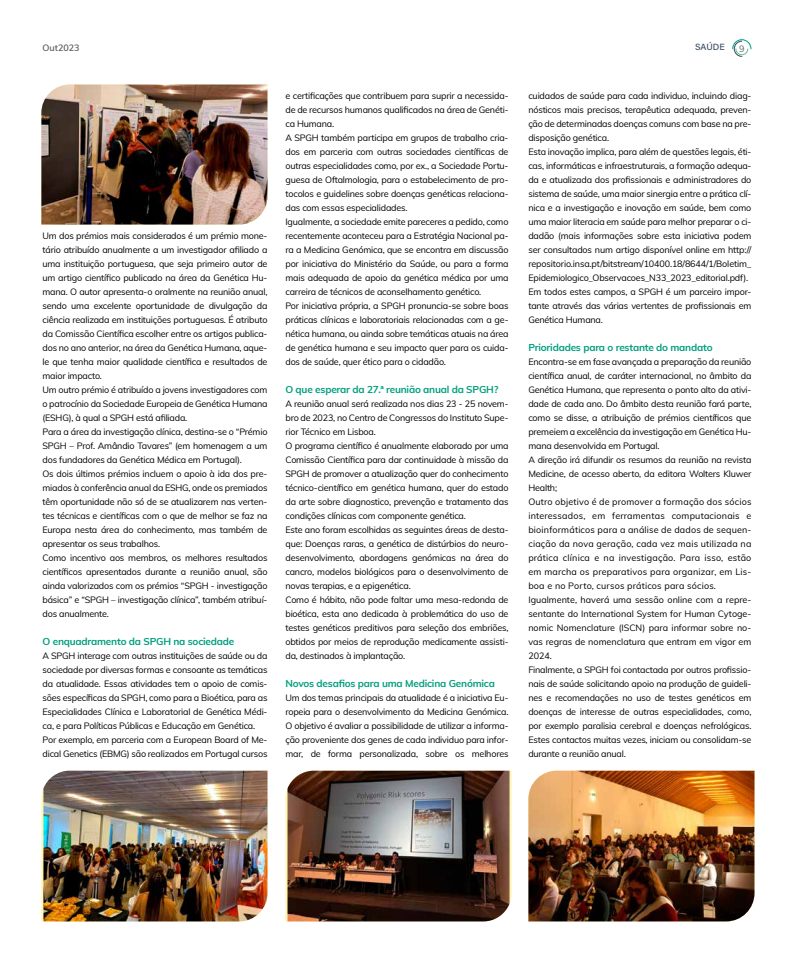
<style>
.page{position:relative;width:794px;height:964px;background:#fff}
.page>*{position:absolute;margin:0;border:0;box-sizing:border-box;transform-origin:0 0}
.t1{font:700 10px "Muli";letter-spacing:-.02em;color:#009f7f}
.t2{font:9px/14px "Muli";letter-spacing:-.02em;color:#000}
.t3{font:600 9px "Muli";color:#565655}
.t4{font:500 9px "Acumin Pro";color:#394d63}
.t5{font:9px "Muli";color:#5c687c}
</style>
<div class="page">
<svg style="left:732px;top:39px;width:20px;height:18px"></svg>
<img style="left:528px;top:771px;width:226px;height:150px">
<img style="left:43px;top:771px;width:224px;height:150px">
<img style="left:41px;top:85px;width:226px;height:140px">
<img style="left:287px;top:771px;width:222px;height:150px">
<p class="t3" style="left:43px;top:41px;width:39px">Out2023</p>
<p class="t4" style="left:695px;top:40px;width:31px">SAÚDE</p>
<p class="t5" style="left:739px;top:42px;width:7px">9</p>
<p class="t2" style="left:528px;top:88px;width:225px">cuidados de saúde para cada individuo, incluindo diag&shy;nósticos mais precisos, terapêutica adequada, preven&shy;ção de determinadas doenças comuns com base na pre&shy;disposição genética.<br>Esta inovação implica, para além de questões legais, éti&shy;cas, informáticas e infraestruturais, a formação adequa&shy;da e atualizada dos profissionais e administradores do sistema de saúde, uma maior sinergia entre a prática clí&shy;nica e a investigação e inovação em saúde, bem como uma maior literacia em saúde para melhor preparar o ci&shy;dadão (mais informações sobre esta iniciativa podem ser consultados num artigo disponível online em http:// repositorio.insa.pt/bitstream/10400.18/8644/1/Boletim_ Epidemiologico_Observacoes_N33_2023_editorial.pdf).<br>Em todos estes campos, a SPGH é um parceiro impor&shy;tante através das várias vertentes de profissionais em Genética Humana.</p>
<p class="t1" style="left:528px;top:340px;width:186px">Prioridades para o restante do mandato</p>
<p class="t2" style="left:528px;top:354px;width:225px">Encontra-se em fase avançada a preparação da reunião científica anual, de caráter internacional, no âmbito da Genética Humana, que representa o ponto alto da ativi&shy;dade de cada ano. Do âmbito desta reunião fará parte, como se disse, a atribuição de prémios científicos que premeiem a excelência da investigação em Genética Hu&shy;mana desenvolvida em Portugal.<br>A direção irá difundir os resumos da reunião na revista Medicine, de acesso aberto, da editora Wolters Kluwer Health;<br>Outro objetivo é de promover a formação dos sócios interessados, em ferramentas computacionais e bioinformáticos para a análise de dados de sequen&shy;ciação da nova geração, cada vez mais utilizada na prática clínica e na investigação. Para isso, estão em marcha os preparativos para organizar, em Lis&shy;boa e no Porto, cursos práticos para sócios.<br>Igualmente, haverá uma sessão online com a repre&shy;sentante do International System for Human Cytoge&shy;nomic Nomenclature (ISCN) para informar sobre no&shy;vas regras de nomenclatura que entram em vigor em 2024.<br>Finalmente, a SPGH foi contactada por outros profissio&shy;nais de saúde solicitando apoio na produção de guideli&shy;nes e recomendações no uso de testes genéticos em doenças de interesse de outras especialidades, como, por exemplo paralisia cerebral e doenças nefrológicas.<br>Estes contactos muitas vezes, iniciam ou consolidam-se durante a reunião anual.</p>
<p class="t2" style="left:285px;top:88px;width:225px">e certificações que contribuem para suprir a necessida&shy;de de recursos humanos qualificados na área de Genéti&shy;ca Humana.<br>A SPGH também participa em grupos de trabalho cria&shy;dos em parceria com outras sociedades científicas de outras especialidades como, por ex., a Sociedade Portu&shy;guesa de Oftalmologia, para o estabelecimento de pro&shy;tocolos e guidelines sobre doenças genéticas relaciona&shy;das com essas especialidades.<br>Igualmente, a sociedade emite pareceres a pedido, como recentemente aconteceu para a Estratégia Nacional pa&shy;ra a Medicina Genómica, que se encontra em discussão por iniciativa do Ministério da Saúde, ou para a forma mais adequada de apoio da genética médica por uma carreira de técnicos de aconselhamento genético.<br>Por iniciativa própria, a SPGH pronuncia-se sobre boas práticas clínicas e laboratoriais relacionadas com a ge&shy;nética humana, ou ainda sobre temáticas atuais na área de genética humana e seu impacto quer para os cuida&shy;dos de saúde, quer ético para o cidadão.</p>
<p class="t1" style="left:285px;top:382px;width:214px">O que esperar da 27.ª reunião anual da SPGH?</p>
<p class="t2" style="left:285px;top:396px;width:225px">A reunião anual será realizada nos dias 23 - 25 novem&shy;bro de 2023, no Centro de Congressos do Instituto Supe&shy;rior Técnico em Lisboa.<br>O programa científico é anualmente elaborado por uma Comissão Científica para dar continuidade à missão da SPGH de promover a atualização quer do conhecimento técnico-científico em genética humana, quer do estado da arte sobre diagnostico, prevenção e tratamento das condições clínicas com componente genética.<br>Este ano foram escolhidas as seguintes áreas de desta&shy;que: Doenças raras, a genética de distúrbios do neuro&shy;desenvolvimento, abordagens genómicas na área do cancro, modelos biológicos para o desenvolvimento de novas terapias, e a epigenética.<br>Como é hábito, não pode faltar uma mesa-redonda de bioética, esta ano dedicada à problemática do uso de testes genéticos preditivos para seleção dos embriões, obtidos por meios de reprodução medicamente assisti&shy;da, destinados à implantação.</p>
<p class="t1" style="left:285px;top:676px;width:211px">Novos desafios para uma Medicina Genómica</p>
<p class="t2" style="left:285px;top:690px;width:225px;text-align:justify">Um dos temas principais da atualidade é a iniciativa Eu&shy;ropeia para o desenvolvimento da Medicina Genómica.<br>O objetivo é avaliar a possibilidade de utilizar a informa&shy;ção proveniente dos genes de cada individuo para infor&shy;mar, de forma personalizada, sobre os melhores</p>
<p class="t2" style="left:43px;top:228px;width:226px">Um dos prémios mais considerados é um prémio mone&shy;tário atribuído anualmente a um investigador afiliado a uma instituição portuguesa, que seja primeiro autor de um artigo científico publicado na área da Genética Hu&shy;mana. O autor apresenta-o oralmente na reunião anual, sendo uma excelente oportunidade de divulgação da ciência realizada em instituições portuguesas. É atributo da Comissão Científica escolher entre os artigos publica&shy;dos no ano anterior, na área da Genética Humana, aque&shy;le que tenha maior qualidade científica e resultados de maior impacto.<br>Um outro prémio é atribuído a jovens investigadores com o patrocínio da Sociedade Europeia de Genética Humana (ESHG), à qual a SPGH está afiliada.<br>Para a área da investigação clínica, destina-se o “Prémio SPGH – Prof. Amândio Tavares” (em homenagem a um dos fundadores da Genética Médica em Portugal).<br>Os dois últimos prémios incluem o apoio à ida dos pre&shy;miados à conferência anual da ESHG, onde os premiados têm oportunidade não só de se atualizarem nas verten&shy;tes técnicas e científicas com o que de melhor se faz na Europa nesta área do conhecimento, mas também de apresentar os seus trabalhos.<br>Como incentivo aos membros, os melhores resultados científicos apresentados durante a reunião anual, são ainda valorizados com os prémios “SPGH - investigação básica” e “SPGH – investigação clínica”, também atribuí&shy;dos anualmente.</p>
<p class="t1" style="left:43px;top:634px;width:193px">O enquadramento da SPGH na sociedade</p>
<p class="t2" style="left:43px;top:648px;width:226px">A SPGH interage com outras instituições de saúde ou da sociedade por diversas formas e consoante as temáticas da atualidade. Essas atividades tem o apoio de comis&shy;sões específicas da SPGH, como para a Bioética, para as Especialidades Clínica e Laboratorial de Genética Médi&shy;ca, e para Políticas Públicas e Educação em Genética.<br>Por exemplo, em parceria com a European Board of Me&shy;dical Genetics (EBMG) são realizados em Portugal cursos</p>
</div>
